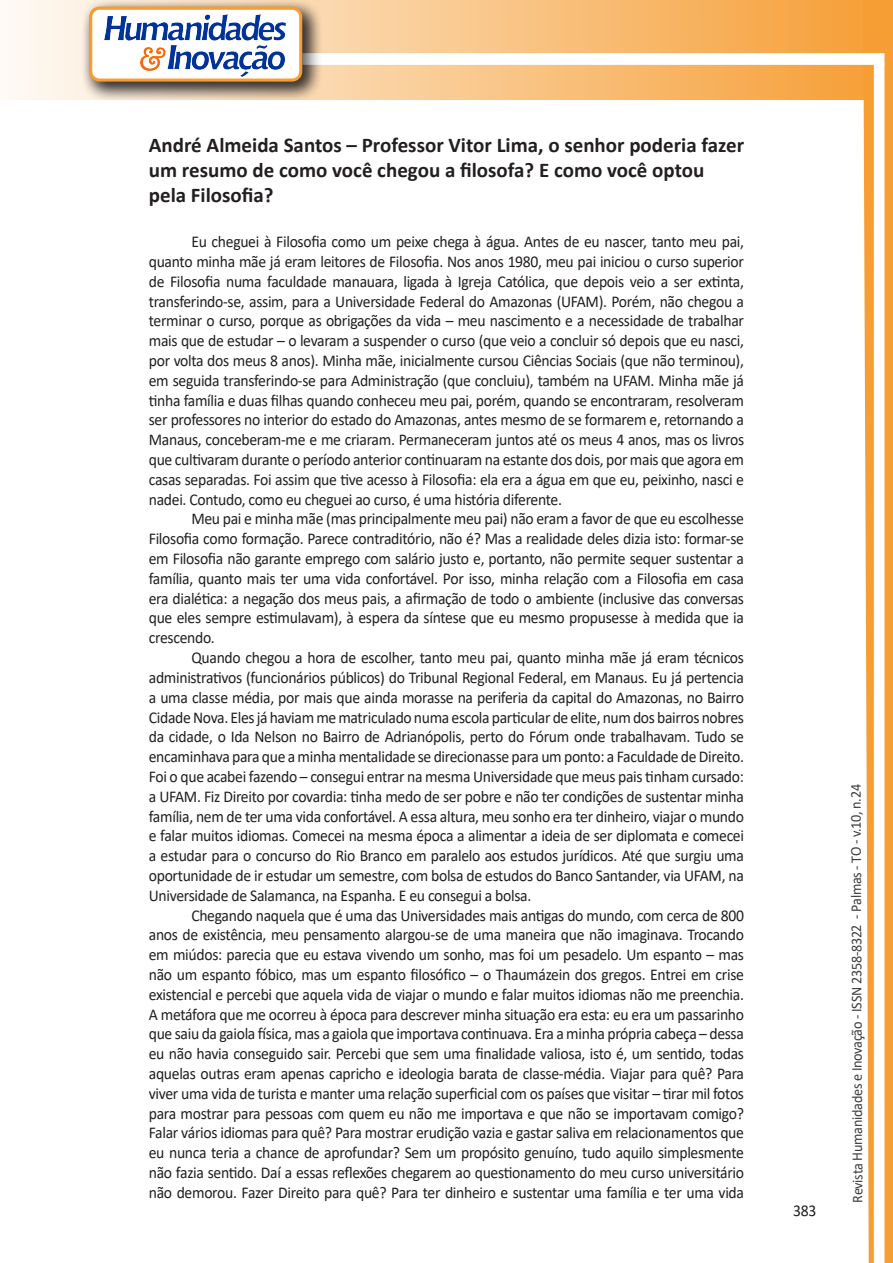
<style>
.page{position:relative;width:893px;height:1263px;background:#fff}
.page>*{position:absolute;margin:0;border:0;box-sizing:border-box;transform-origin:0 0}
.Titulo_2{font:700 21px/25.2px "Calibri";color:#231f20}
.texto{font:16.5px/19.8px "Calibri";letter-spacing:-.02em;color:#231f20;text-align:justify;scale:.95 1}
.t1{font:15px "Calibri";letter-spacing:-.025em;color:#3e3e3f;scale:.95 1}
</style>
<div class="page">
<svg style="left:5px;top:0;width:858px;height:100px;background:#f9c484"></svg>
<div style="left:302px;top:53px;width:582px;height:12px;background:#fff;border:2px solid #fff"></div>
<svg style="left:863px;top:0;width:30px;height:1263px"></svg>
<div style="left:81px;top:0;width:241px;height:102px;background:#231f20;opacity:.75"></div>
<div style="left:91px;top:8px;width:210px;height:72px;background:#fff;border-radius:9px"></div>
<img style="left:104px;top:14px;width:181px;height:62px">
<div style="left:89px;top:7px;width:213px;height:75px;border:3px solid #f69e34;border-radius:9px"></div>
<p class="Titulo_2" style="left:149px;top:132px;width:597px">André Almeida Santos – Professor Vitor Lima, o senhor poderia fazer um resumo de como você chegou a filosofa? E como você optou pela Filosofia?</p>
<p class="texto" style="left:149px;top:231px;width:628px;text-indent:43px">Eu cheguei à Filosofia como um peixe chega à água. Antes de eu nascer, tanto meu pai, quanto minha mãe já eram leitores de Filosofia. Nos anos 1980, meu pai iniciou o curso superior de Filosofia numa faculdade manauara, ligada à Igreja Católica, que depois veio a ser extinta, transferindo-se, assim, para a Universidade Federal do Amazonas (UFAM). Porém, não chegou a terminar o curso, porque as obrigações da vida – meu nascimento e a necessidade de trabalhar mais que de estudar – o levaram a suspender o curso (que veio a concluir só depois que eu nasci, por volta dos meus 8 anos). Minha mãe, inicialmente cursou Ciências Sociais (que não terminou), em seguida transferindo-se para Administração (que concluiu), também na UFAM. Minha mãe já tinha família e duas filhas quando conheceu meu pai, porém, quando se encontraram, resolveram ser professores no interior do estado do Amazonas, antes mesmo de se formarem e, retornando a Manaus, conceberam-me e me criaram. Permaneceram juntos até os meus 4 anos, mas os livros que cultivaram durante o período anterior continuaram na estante dos dois, por mais que agora em casas separadas. Foi assim que tive acesso à Filosofia: ela era a água em que eu, peixinho, nasci e nadei. Contudo, como eu cheguei ao curso, é uma história diferente.</p>
<p class="texto" style="left:149px;top:509px;width:628px;text-indent:43px">Meu pai e minha mãe (mas principalmente meu pai) não eram a favor de que eu escolhesse Filosofia como formação. Parece contraditório, não é? Mas a realidade deles dizia isto: formar-se em Filosofia não garante emprego com salário justo e, portanto, não permite sequer sustentar a família, quanto mais ter uma vida confortável. Por isso, minha relação com a Filosofia em casa era dialética: a negação dos meus pais, a afirmação de todo o ambiente (inclusive das conversas que eles sempre estimulavam), à espera da síntese que eu mesmo propusesse à medida que ia crescendo.</p>
<p class="texto" style="left:149px;top:647px;width:628px;text-indent:43px">Quando chegou a hora de escolher, tanto meu pai, quanto minha mãe já eram técnicos administrativos (funcionários públicos) do Tribunal Regional Federal, em Manaus. Eu já pertencia a uma classe média, por mais que ainda morasse na periferia da capital do Amazonas, no Bairro Cidade Nova. Eles já haviam me matriculado numa escola particular de elite, num dos bairros nobres da cidade, o Ida Nelson no Bairro de Adrianópolis, perto do Fórum onde trabalhavam. Tudo se encaminhava para que a minha mentalidade se direcionasse para um ponto: a Faculdade de Direito.<br>Foi o que acabei fazendo – consegui entrar na mesma Universidade que meus pais tinham cursado: a UFAM. Fiz Direito por covardia: tinha medo de ser pobre e não ter condições de sustentar minha família, nem de ter uma vida confortável. A essa altura, meu sonho era ter dinheiro, viajar o mundo e falar muitos idiomas. Comecei na mesma época a alimentar a ideia de ser diplomata e comecei a estudar para o concurso do Rio Branco em paralelo aos estudos jurídicos. Até que surgiu uma oportunidade de ir estudar um semestre, com bolsa de estudos do Banco Santander, via UFAM, na Universidade de Salamanca, na Espanha. E eu consegui a bolsa.</p>
<p class="texto" style="left:149px;top:905px;width:628px;text-indent:43px">Chegando naquela que é uma das Universidades mais antigas do mundo, com cerca de 800 anos de existência, meu pensamento alargou-se de uma maneira que não imaginava. Trocando em miúdos: parecia que eu estava vivendo um sonho, mas foi um pesadelo. Um espanto – mas não um espanto fóbico, mas um espanto filosófico – o Thaumázein dos gregos. Entrei em crise existencial e percebi que aquela vida de viajar o mundo e falar muitos idiomas não me preenchia.<br>A metáfora que me ocorreu à época para descrever minha situação era esta: eu era um passarinho que saiu da gaiola física, mas a gaiola que importava continuava. Era a minha própria cabeça – dessa eu não havia conseguido sair. Percebi que sem uma finalidade valiosa, isto é, um sentido, todas aquelas outras eram apenas capricho e ideologia barata de classe-média. Viajar para quê? Para viver uma vida de turista e manter uma relação superficial com os países que visitar – tirar mil fotos para mostrar para pessoas com quem eu não me importava e que não se importavam comigo?<br>Falar vários idiomas para quê? Para mostrar erudição vazia e gastar saliva em relacionamentos que eu nunca teria a chance de aprofundar? Sem um propósito genuíno, tudo aquilo simplesmente não fazia sentido. Daí a essas reflexões chegarem ao questionamento do meu curso universitário não demorou. Fazer Direito para quê? Para ter dinheiro e sustentar uma família e ter uma vida</p>
<p class="texto" style="left:793px;top:1200px;width:26px">383</p>
<p class="t1" style="left:846px;top:1203px;width:442px;rotate:-90deg">Revista Humanidades e Inovação - ISSN 2358-8322 - Palmas - TO - v.10, n.24</p>
</div>
